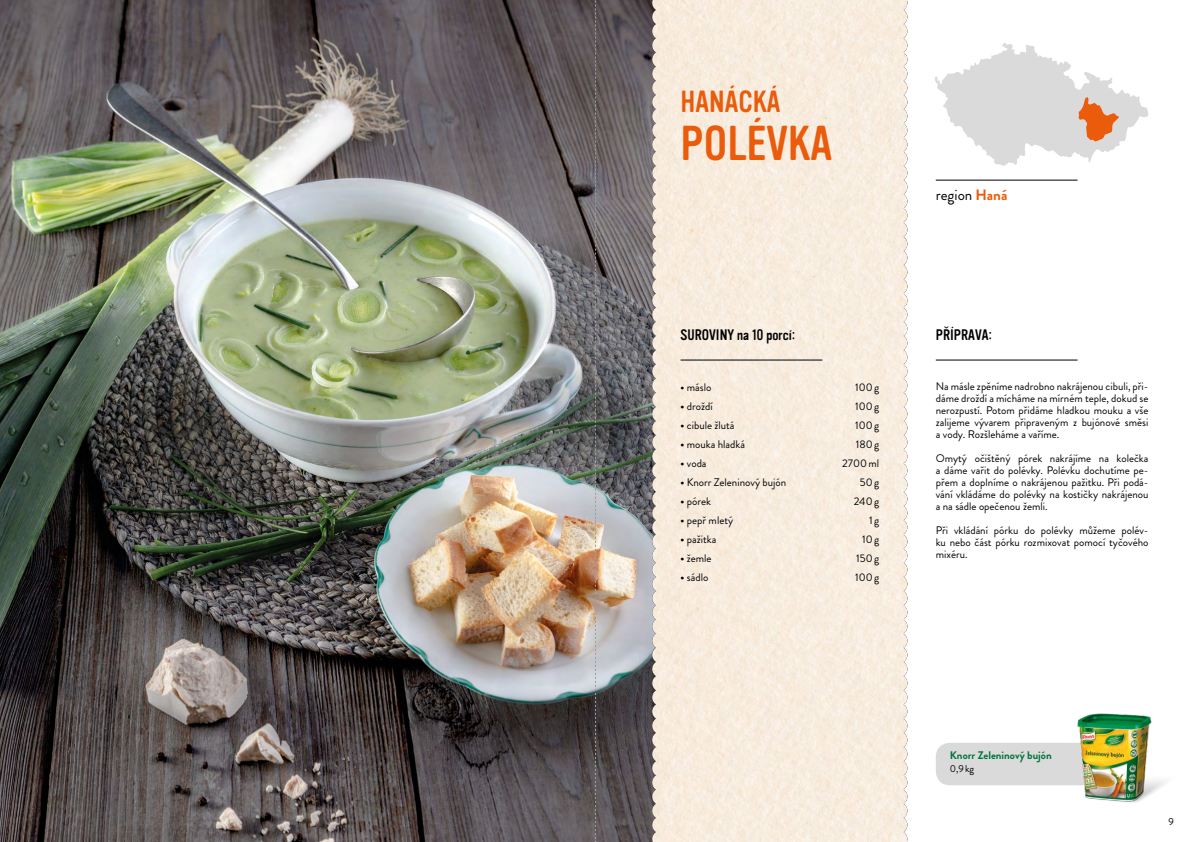
<style>
.page{position:relative;width:1191px;height:842px;background:#fff}
.page>*{position:absolute;margin:0;border:0;box-sizing:border-box;transform-origin:0 0}
.t1{font:48px "Flavour Cyr CEA";color:#ea5b0b}
.t2{font:30px "Flavour Cyr CEA";color:#ea5b0b}
.t3{font:15px "Flavour Cyr CEA";color:#000}
.t4{font:15px "Brandon Grotesque";color:#000}
.t5{font:11px/12px "Brandon Grotesque";color:#000;text-align:justify}
.t6{font:700 11px "Brandon Grotesque";color:#00743c}
.t7{font:10px "Brandon Grotesque";color:#000}
.s1{font-weight:700;color:#ea5b0b}
.s2{font-family:"Arial"}
</style>
<div class="page">
<div style="left:936px;top:743px;width:137px;height:42px;background:#dadada"></div>
<img style="left:0;top:0;width:652px;height:842px">
<svg style="left:652px;top:0;width:255px;height:842px;background:#f7ebde"></svg>
<img style="left:652px;top:0;width:4px;height:704px">
<hr style="left:680px;top:360px;width:142px;height:1px;background:#000">
<hr style="left:935px;top:360px;width:142px;height:1px;background:#000">
<hr style="left:935px;top:180px;width:142px;height:1px;background:#000">
<svg style="left:935px;top:43px;width:213px;height:123px"></svg>
<img style="left:1073px;top:713px;width:93px;height:90px">
<svg style="left:595px;top:0;width:1px;height:842px"></svg>
<h2 class="t2" style="left:680px;top:85px;width:15px">HANÁCKÁ</h2>
<h1 class="t1" style="left:680px;top:117px;width:23px">POLÉVKA</h1>
<h3 class="t4" style="left:935px;top:184px;width:73px">region <span class="s1">Haná</span></h3>
<h3 class="t3" style="left:680px;top:327px;width:116px">suroviny na 10 porcí:</h3>
<h3 class="t3" style="left:935px;top:327px;width:8px">PŘÍPRAVA</h3>
<h3 class="t3" style="left:988px;top:327px;width:5px">:</h3>
<p class="t5" style="left:680px;top:381px;width:32px"><span class="s2">•</span> máslo</p>
<p class="t5" style="left:855px;top:381px;width:25px">100g</p>
<p class="t5" style="left:680px;top:400px;width:34px"><span class="s2">•</span> droždí</p>
<p class="t5" style="left:855px;top:400px;width:25px">100g</p>
<p class="t5" style="left:680px;top:419px;width:55px"><span class="s2">•</span> cibule žlutá</p>
<p class="t5" style="left:855px;top:419px;width:25px">100g</p>
<p class="t5" style="left:680px;top:438px;width:66px"><span class="s2">•</span> mouka hladká</p>
<p class="t5" style="left:855px;top:438px;width:25px">180g</p>
<p class="t5" style="left:680px;top:457px;width:28px"><span class="s2">•</span> voda</p>
<p class="t5" style="left:842px;top:457px;width:38px">2700ml</p>
<p class="t5" style="left:680px;top:476px;width:107px"><span class="s2">•</span> Knorr Zeleninový bujón</p>
<p class="t5" style="left:860px;top:476px;width:21px">50g</p>
<p class="t5" style="left:680px;top:495px;width:32px"><span class="s2">•</span> pórek</p>
<p class="t5" style="left:853px;top:495px;width:27px">240g</p>
<p class="t5" style="left:680px;top:514px;width:54px"><span class="s2">•</span> pepř mletý</p>
<p class="t5" style="left:869px;top:514px;width:12px">1g</p>
<p class="t5" style="left:680px;top:533px;width:37px"><span class="s2">•</span> pažitka</p>
<p class="t5" style="left:862px;top:533px;width:18px">10g</p>
<p class="t5" style="left:680px;top:552px;width:33px"><span class="s2">•</span> žemle</p>
<p class="t5" style="left:856px;top:552px;width:24px">150g</p>
<p class="t5" style="left:680px;top:571px;width:29px"><span class="s2">•</span> sádlo</p>
<p class="t5" style="left:855px;top:571px;width:25px">100g</p>
<p class="t5" style="left:935px;top:381px;width:214px">Na másle zpěníme nadrobno nakrájenou cibuli, při&shy;dáme droždí a mícháme na mírném teple, dokud se nerozpustí. Potom přidáme hladkou mouku a vše zalijeme vývarem připraveným z bujónové směsi a vody. Rozšleháme a vaříme.</p>
<p class="t5" style="left:935px;top:453px;width:214px">Omytý očištěný pórek nakrájíme na kolečka a dáme vařit do polévky. Polévku dochutíme pe&shy;přem a doplníme o nakrájenou pažitku. Při podá&shy;vání vkládáme do polévky na kostičky nakrájenou a na sádle opečenou žemli.</p>
<p class="t5" style="left:935px;top:525px;width:214px">Při vkládání pórku do polévky můžeme polév&shy;ku nebo část pórku rozmixovat pomocí tyčového mixéru.</p>
<p class="t6" style="left:950px;top:747px;width:103px">Knorr Zeleninový bujón</p>
<p class="t7" style="left:950px;top:762px;width:26px">0,9kg</p>
<p class="t7" style="left:1168px;top:815px;width:7px">9</p>
</div>
